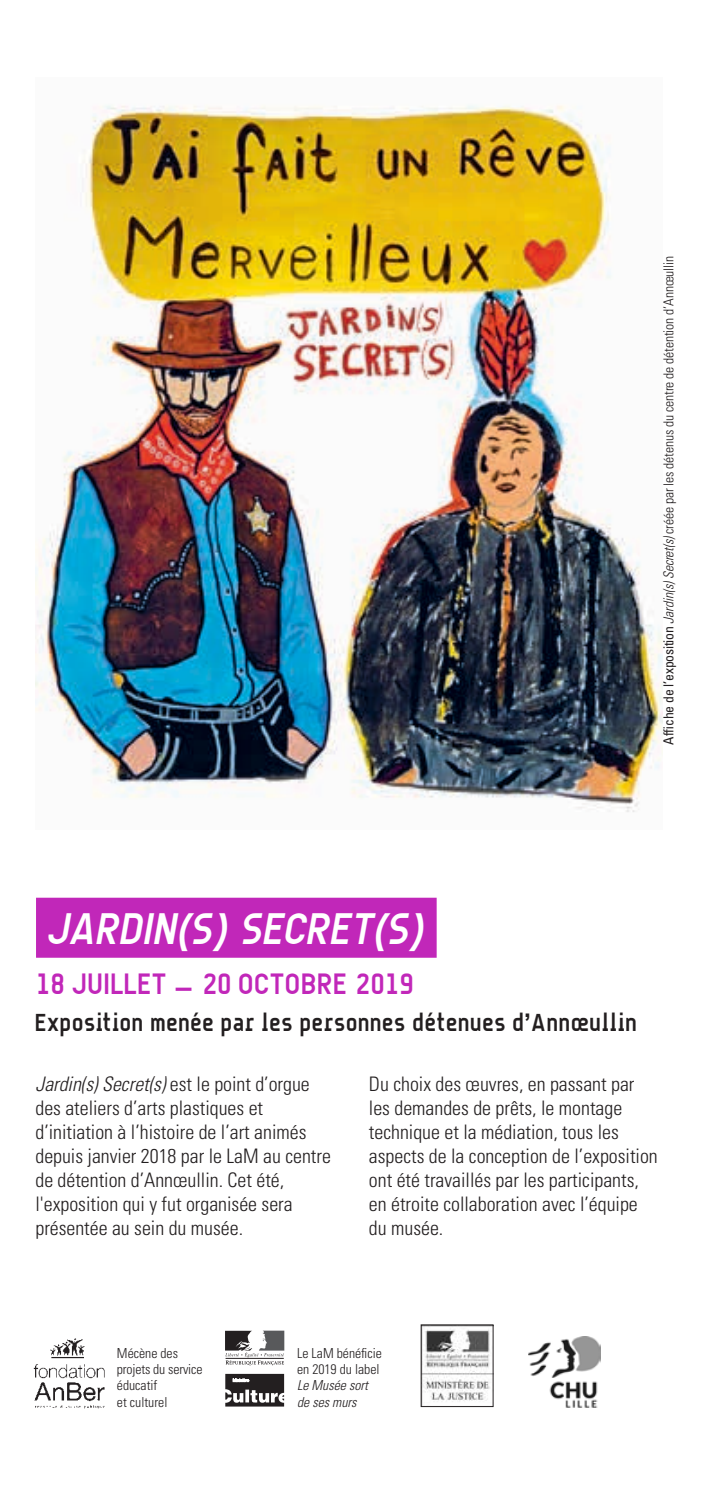
<style>
.page{position:relative;width:709px;height:1489px;background:#fff}
.page>*{position:absolute;margin:0;border:0;box-sizing:border-box;transform-origin:0 0}
.t1{font:italic 700 45px "A Udimat";color:#fff}
.t2{font:700 30px "A Udimat";color:#c127b9}
.t3{font:700 25px "A Udimat";color:#231f20}
.t4{font:300 condensed 20px/24px "Univers";color:#231f20}
.t5{font:300 condensed 13.75px/16.2px "Univers";letter-spacing:-.01em;color:#231f20}
.t6{font:italic 300 condensed 13.75px/16.2px "Univers";color:#231f20}
.s1{font-weight:400}
.s2{font-style:italic}
</style>
<div class="page">
<hr style="left:708px;top:0;width:1px;height:1488px;background:#c127b9">
<img style="left:35px;top:105px;width:627px;height:707px">
<img style="left:33px;top:1338px;width:72px;height:71px">
<div style="left:36px;top:897px;width:400px;height:60px;background:#c127b9"></div>
<svg style="left:225px;top:1330px;width:59px;height:35px"></svg>
<svg style="left:225px;top:1373px;width:59px;height:33px"></svg>
<img style="left:423px;top:1326px;width:68px;height:76px">
<div style="left:421px;top:1324px;width:72px;height:82px;border:1px solid #231f20"></div>
<img style="left:528px;top:1336px;width:72px;height:72px">
<p class="t5" style="left:660px;top:744px;width:490px;rotate:-90deg"><span class="s1">Affiche de l’exposition</span> <span class="s2">Jardin(s) Secret(s)</span> créée par les détenus du centre de détention d’Annœullin</p>
<h1 class="t1" style="left:47px;top:901px;width:380px">JARDIN(S) SECRET(S)</h1>
<h2 class="t2" style="left:36px;top:965px;width:379px">18 JUILLET – 20 OCTOBRE 2019</h2>
<p class="t3" style="left:36px;top:1007px;width:604px">Exposition menée par les personnes détenues d’Annœullin</p>
<p class="t4" style="left:35px;top:1071px;width:297px"><span class="s2">Jardin(s) Secret(s)</span> est le point d’orgue des ateliers d’arts plastiques et d’initiation à l’histoire de l’art animés depuis janvier 2018 par le LaM au centre de détention d’Annœullin. Cet été, l'exposition qui y fut organisée sera présentée au sein du musée.</p>
<p class="t4" style="left:369px;top:1071px;width:290px">Du choix des œuvres, en passant par les demandes de prêts, le montage technique et la médiation, tous les aspects de la conception de l’exposition ont été travaillés par les participants, en étroite collaboration avec l’équipe du musée.</p>
<p class="t5" style="left:117px;top:1344px;width:87px">Mécène des projets du service éducatif<br>et culturel</p>
<p class="t5" style="left:297px;top:1344px;width:86px">Le LaM bénéficie en 2019 du label</p>
<p class="t6" style="left:297px;top:1377px;width:73px">Le Musée sort de ses murs</p>
</div>
